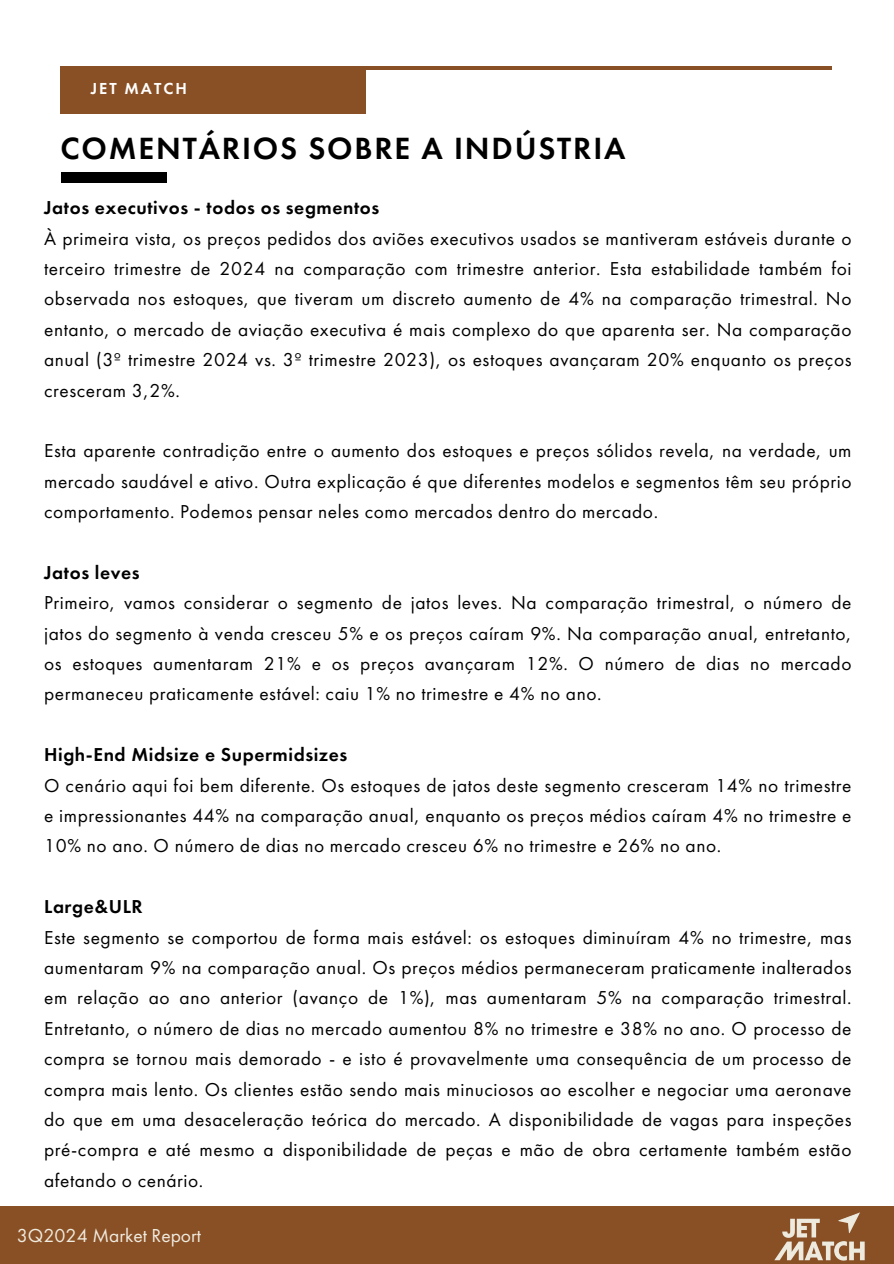
<style>
.page{position:relative;width:894px;height:1264px;background:#fff}
.page>*{position:absolute;margin:0;border:0;box-sizing:border-box;transform-origin:0 0}
.t1{font:600 31.8px "Futura PT";letter-spacing:.06em;color:#000}
.t2{font:19.5px "Futura PT";color:#efebdf}
.t3{font:19.35px/30.3px "Futura PT";letter-spacing:.03em;color:#000}
.t4{font:600 19.35px "Futura PT";letter-spacing:.03em;color:#000}
.t5{font:600 16.5px "Futura PT";letter-spacing:.12em;color:#fff}
.s1{font-weight:600}
</style>
<div class="page">
<div style="left:61px;top:172px;width:105px;height:11px;background:#000"></div>
<hr style="left:61px;top:66px;width:770px;height:4px;background:#8a5025">
<div style="left:61px;top:66px;width:304px;height:47px;background:#8a5025"></div>
<div style="left:0;top:1205px;width:893px;height:58px;background:#8a5025"></div>
<img style="left:739px;top:1205px;width:154px;height:56px">
<p class="t5" style="left:91px;top:78px;width:97px">JET MATCH</p>
<p class="t1" style="left:61px;top:128px;width:566px">COMENTÁRIOS SOBRE A INDÚSTRIA</p>
<p class="t3" style="left:44px;top:192px;width:808px"><span class="s1">Jatos executivos - todos os segmentos<br></span>À primeira vista, os preços pedidos dos aviões executivos usados se mantiveram estáveis durante o terceiro trimestre de 2024 na comparação com trimestre anterior. Esta estabilidade também foi observada nos estoques, que tiveram um discreto aumento de 4% na comparação trimestral. No entanto, o mercado de aviação executiva é mais complexo do que aparenta ser. Na comparação anual (3º trimestre 2024 vs. 3º trimestre 2023), os estoques avançaram 20% enquanto os preços cresceram 3,2%.</p>
<h1 class="t3" style="left:44px;top:435px;width:808px;text-align:justify">Esta aparente contradição entre o aumento dos estoques e preços sólidos revela, na verdade, um mercado saudável e ativo. Outra explicação é que diferentes modelos e segmentos têm seu próprio comportamento. Podemos pensar neles como mercados dentro do mercado.</h1>
<p class="t3" style="left:44px;top:557px;width:808px"><span class="s1">Jatos leves<br></span>Primeiro, vamos considerar o segmento de jatos leves. Na comparação trimestral, o número de jatos do segmento à venda cresceu 5% e os preços caíram 9%. Na comparação anual, entretanto, os estoques aumentaram 21% e os preços avançaram 12%. O número de dias no mercado permaneceu praticamente estável: caiu 1% no trimestre e 4% no ano.</p>
<h2 class="t3" style="left:44px;top:739px;width:808px"><span class="s1">High-End Midsize e Supermidsizes<br></span>O cenário aqui foi bem diferente. Os estoques de jatos deste segmento cresceram 14% no trimestre e impressionantes 44% na comparação anual, enquanto os preços médios caíram 4% no trimestre e 10% no ano. O número de dias no mercado cresceu 6% no trimestre e 26% no ano.</h2>
<h2 class="t4" style="left:44px;top:894px;width:100px">Large&amp;ULR</h2>
<h2 class="t3" style="left:44px;top:921px;width:808px;text-align:justify">Este segmento se comportou de forma mais estável: os estoques diminuíram 4% no trimestre, mas aumentaram 9% na comparação anual. Os preços médios permaneceram praticamente inalterados em relação ao ano anterior (avanço de 1%), mas aumentaram 5% na comparação trimestral.<br>Entretanto, o número de dias no mercado aumentou 8% no trimestre e 38% no ano. O processo de compra se tornou mais demorado - e isto é provavelmente uma consequência de um processo de compra mais lento. Os clientes estão sendo mais minuciosos ao escolher e negociar uma aeronave do que em uma desaceleração teórica do mercado. A disponibilidade de vagas para inspeções pré-compra e até mesmo a disponibilidade de peças e mão de obra certamente também estão afetando o cenário.</h2>
<h2 class="t2" style="left:17px;top:1222px;width:186px">3Q2024 Market Report</h2>
</div>
